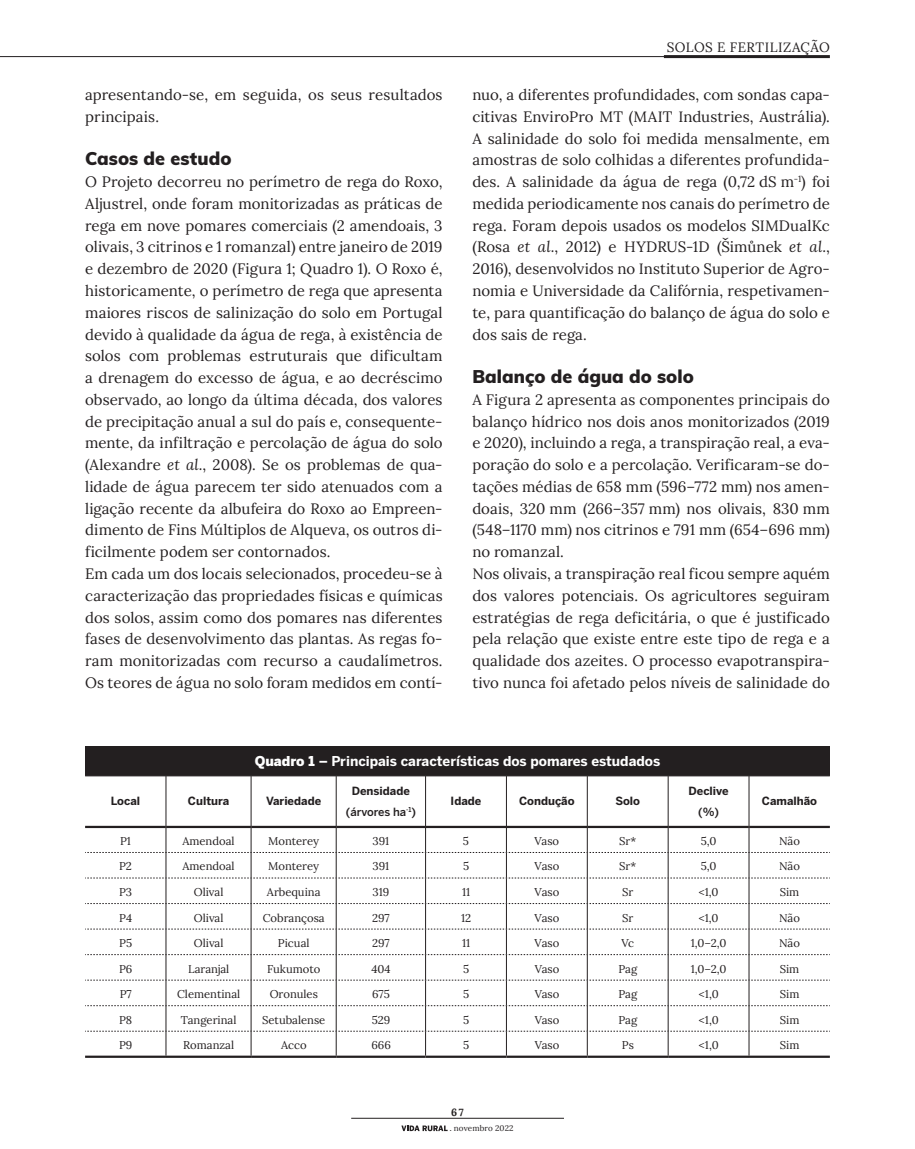
<style>
.page{position:relative;width:915px;height:1149px;background:#fff}
.page>*{position:absolute;margin:0;border:0;box-sizing:border-box;transform-origin:0 0}
.t1{font:900 18px "Muli";letter-spacing:.005em;color:#231f20}
.t2{font:15px/21.8px "Lora";letter-spacing:.005em;color:#231f20}
.t3{font:700 13.5px "Benton Sans";color:#fff}
.t4{font:13.5px "Lora";letter-spacing:.035em;color:#231f20}
.t5{font:11.25px "Lora";color:#231f20}
.t6{font:700 11.25px "Benton Sans";color:#231f20}
.t7{font:500 11.25px/21px "Benton Sans";color:#231f20;text-align:center}
.t8{font:700 10.5px "Lora";color:#231f20}
.t9{font:8.1px "Lora";letter-spacing:.015em;color:#231f20}
.s1{font-style:italic}
.s2{font-weight:900}
.s3{font-weight:700}
.s4{font-family:"Poynter Text Roman Two"}
</style>
<div class="page">
<hr style="left:0;top:56px;width:702px;height:1px;background:#231f20">
<svg style="left:401px;top:1125px;width:46px;height:5px"></svg>
<hr style="left:351px;top:1117px;width:212px;height:1px;background:#231f20">
<hr style="left:663px;top:55px;width:166px;height:3px;background:#231f20">
<div style="left:85px;top:745px;width:744px;height:30px;background:#231f20"></div>
<hr style="left:85px;top:1055px;width:81px;height:2px;background:#231f20">
<hr style="left:166px;top:1055px;width:85px;height:2px;background:#231f20">
<hr style="left:251px;top:1055px;width:85px;height:2px;background:#231f20">
<hr style="left:336px;top:1055px;width:89px;height:2px;background:#231f20">
<hr style="left:425px;top:1055px;width:81px;height:2px;background:#231f20">
<hr style="left:506px;top:1055px;width:81px;height:2px;background:#231f20">
<hr style="left:587px;top:1055px;width:81px;height:2px;background:#231f20">
<hr style="left:668px;top:1055px;width:80px;height:2px;background:#231f20">
<hr style="left:748px;top:1055px;width:81px;height:2px;background:#231f20">
<svg style="left:85px;top:775px;width:744px;height:280px"></svg>
<p class="t2" style="left:85px;top:83px;width:359px">apresentando-se, em seguida, os seus resultados principais.</p>
<p class="t1" style="left:85px;top:146px;width:148px">Casos de estudo</p>
<p class="t2" style="left:85px;top:170px;width:359px">O Projeto decorreu no perímetro de rega do Roxo, Aljustrel, onde foram monitorizadas as práticas de rega em nove pomares comerciais (2 amendoais, 3 olivais, 3 citrinos e 1 romanzal) entre janeiro de 2019 e dezembro de 2020 (Figura 1; Quadro 1). O Roxo é, historicamente, o perímetro de rega que apresenta maiores riscos de salinização do solo em Portugal devido à qualidade da água de rega, à existência de solos com problemas estruturais que dificultam a drenagem do excesso de água, e ao decréscimo observado, ao longo da última década, dos valores de precipitação anual a sul do país e, consequente&shy;mente, da infiltração e percolação de água do solo (Alexandre <span class="s1">et al.</span>, 2008). Se os problemas de qua&shy;lidade de água parecem ter sido atenuados com a ligação recente da albufeira do Roxo ao Empreen&shy;dimento de Fins Múltiplos de Alqueva, os outros di&shy;ficilmente podem ser contornados.<br>Em cada um dos locais selecionados, procedeu-se à caracterização das propriedades físicas e químicas dos solos, assim como dos pomares nas diferentes fases de desenvolvimento das plantas. As regas fo&shy;ram monitorizadas com recurso a caudalímetros.<br>Os teores de água no solo foram medidos em contí-</p>
<p class="t4" style="left:666px;top:37px;width:165px">SOLOS E FERTILIZAÇÃO</p>
<p class="t2" style="left:472px;top:83px;width:359px;text-align:justify">nuo, a diferentes profundidades, com sondas capa&shy;citivas EnviroPro MT (MAIT Industries, Austrália).<br>A salinidade do solo foi medida mensalmente, em amostras de solo colhidas a diferentes profundida&shy;des. A salinidade da água de rega (0,72 dS m<sup>-1</sup>) foi medida periodicamente nos canais do perímetro de rega. Foram depois usados os modelos SIMDualKc (Rosa <span class="s1">et al.</span>, 2012) e HYDRUS-1D (Šimůnek <span class="s1">et al.</span>, 2016), desenvolvidos no Instituto Superior de Agro&shy;nomia e Universidade da Califórnia, respetivamen&shy;te, para quantificação do balanço de água do solo e dos sais de rega.</p>
<p class="t1" style="left:472px;top:363px;width:223px">Balanço de água do solo</p>
<p class="t2" style="left:472px;top:387px;width:359px">A Figura 2 apresenta as componentes principais do balanço hídrico nos dois anos monitorizados (2019 e 2020), incluindo a rega, a transpiração real, a eva&shy;poração do solo e a percolação. Verificaram-se do&shy;tações médias de 658 mm (596–772 mm) nos amen&shy;doais, 320 mm (266–357 mm) nos olivais, 830 mm (548–1170 mm) nos citrinos e 791 mm (654–696 mm) no romanzal.<br>Nos olivais, a transpiração real ficou sempre aquém dos valores potenciais. Os agricultores seguiram estratégias de rega deficitária, o que é justificado pela relação que existe entre este tipo de rega e a qualidade dos azeites. O processo evapotranspira&shy;tivo nunca foi afetado pelos níveis de salinidade do</p>
<p class="t3" style="left:255px;top:753px;width:407px"><span class="s2">Quadro 1</span> – Principais características dos pomares estudados</p>
<p class="t6" style="left:111px;top:794px;width:31px">Local</p>
<p class="t6" style="left:188px;top:794px;width:43px">Cultura</p>
<p class="t6" style="left:266px;top:794px;width:57px">Variedade</p>
<p class="t7" style="left:346px;top:780px;width:72px"><span class="s3">Densidade </span>(árvores ha<sup>-1</sup>)</p>
<p class="t6" style="left:450px;top:794px;width:32px">Idade</p>
<p class="t6" style="left:519px;top:794px;width:57px">Condução</p>
<p class="t6" style="left:615px;top:794px;width:26px">Solo</p>
<p class="t6" style="left:688px;top:783px;width:41px">Declive</p>
<p class="t7" style="left:698px;top:801px;width:22px">(%)</p>
<p class="t6" style="left:761px;top:794px;width:57px">Camalhão</p>
<p class="t5" style="left:120px;top:832px;width:12px">P1</p>
<p class="t5" style="left:182px;top:832px;width:54px">Amendoal</p>
<p class="t5" style="left:268px;top:832px;width:52px">Monterey</p>
<p class="t5" style="left:372px;top:832px;width:18px">391</p>
<p class="t5" style="left:463px;top:832px;width:8px">5</p>
<p class="t5" style="left:534px;top:832px;width:26px">Vaso</p>
<p class="t5" style="left:619px;top:832px;width:19px">Sr*</p>
<p class="t5" style="left:700px;top:832px;width:17px">5,0</p>
<p class="t5" style="left:778px;top:832px;width:22px">Não</p>
<p class="t5" style="left:119px;top:857px;width:14px">P2</p>
<p class="t5" style="left:182px;top:857px;width:54px">Amendoal</p>
<p class="t5" style="left:268px;top:857px;width:52px">Monterey</p>
<p class="t5" style="left:372px;top:857px;width:18px">391</p>
<p class="t5" style="left:463px;top:857px;width:8px">5</p>
<p class="t5" style="left:534px;top:857px;width:26px">Vaso</p>
<p class="t5" style="left:619px;top:857px;width:19px">Sr*</p>
<p class="t5" style="left:700px;top:857px;width:17px">5,0</p>
<p class="t5" style="left:778px;top:857px;width:22px">Não</p>
<p class="t5" style="left:119px;top:883px;width:15px">P3</p>
<p class="t5" style="left:194px;top:883px;width:31px">Olival</p>
<p class="t5" style="left:267px;top:883px;width:55px">Arbequina</p>
<p class="t5" style="left:372px;top:883px;width:18px">319</p>
<p class="t5" style="left:462px;top:883px;width:10px">11</p>
<p class="t5" style="left:534px;top:883px;width:26px">Vaso</p>
<p class="t5" style="left:622px;top:883px;width:13px">Sr</p>
<p class="t5" style="left:698px;top:883px;width:21px">&lt;1,0</p>
<p class="t5" style="left:779px;top:883px;width:21px">Sim</p>
<p class="t5" style="left:119px;top:908px;width:14px">P4</p>
<p class="t5" style="left:194px;top:908px;width:31px">Olival</p>
<p class="t5" style="left:263px;top:908px;width:63px">Cobrançosa</p>
<p class="t5" style="left:372px;top:908px;width:19px">297</p>
<p class="t5" style="left:461px;top:908px;width:12px">12</p>
<p class="t5" style="left:534px;top:908px;width:26px">Vaso</p>
<p class="t5" style="left:622px;top:908px;width:13px">Sr</p>
<p class="t5" style="left:698px;top:908px;width:21px">&lt;1,0</p>
<p class="t5" style="left:778px;top:908px;width:22px">Não</p>
<p class="t5" style="left:119px;top:934px;width:14px">P5</p>
<p class="t5" style="left:194px;top:934px;width:31px">Olival</p>
<p class="t5" style="left:278px;top:934px;width:33px">Picual</p>
<p class="t5" style="left:372px;top:934px;width:19px">297</p>
<p class="t5" style="left:462px;top:934px;width:10px">11</p>
<p class="t5" style="left:534px;top:934px;width:26px">Vaso</p>
<p class="t5" style="left:621px;top:934px;width:14px">Vc</p>
<p class="t5" style="left:690px;top:934px;width:37px">1,0–2,0</p>
<p class="t5" style="left:778px;top:934px;width:22px">Não</p>
<p class="t5" style="left:119px;top:959px;width:15px">P6</p>
<p class="t5" style="left:188px;top:959px;width:43px">Laranjal</p>
<p class="t5" style="left:267px;top:959px;width:55px">Fukumoto</p>
<p class="t5" style="left:371px;top:959px;width:21px">404</p>
<p class="t5" style="left:463px;top:959px;width:8px">5</p>
<p class="t5" style="left:534px;top:959px;width:26px">Vaso</p>
<p class="t5" style="left:618px;top:959px;width:20px">Pag</p>
<p class="t5" style="left:690px;top:959px;width:37px">1,0–2,0</p>
<p class="t5" style="left:779px;top:959px;width:21px">Sim</p>
<p class="t5" style="left:120px;top:985px;width:14px">P7</p>
<p class="t5" style="left:177px;top:985px;width:65px">Clementinal</p>
<p class="t5" style="left:269px;top:985px;width:50px">Oronules</p>
<p class="t5" style="left:372px;top:985px;width:19px">675</p>
<p class="t5" style="left:463px;top:985px;width:8px">5</p>
<p class="t5" style="left:534px;top:985px;width:26px">Vaso</p>
<p class="t5" style="left:618px;top:985px;width:20px">Pag</p>
<p class="t5" style="left:698px;top:985px;width:21px">&lt;1,0</p>
<p class="t5" style="left:779px;top:985px;width:21px">Sim</p>
<p class="t5" style="left:119px;top:1010px;width:15px">P8</p>
<p class="t5" style="left:181px;top:1010px;width:57px">Tangerinal</p>
<p class="t5" style="left:262px;top:1010px;width:65px">Setubalense</p>
<p class="t5" style="left:371px;top:1010px;width:20px">529</p>
<p class="t5" style="left:463px;top:1010px;width:8px">5</p>
<p class="t5" style="left:534px;top:1010px;width:26px">Vaso</p>
<p class="t5" style="left:618px;top:1010px;width:20px">Pag</p>
<p class="t5" style="left:698px;top:1010px;width:21px">&lt;1,0</p>
<p class="t5" style="left:779px;top:1010px;width:21px">Sim</p>
<p class="t5" style="left:119px;top:1036px;width:15px">P9</p>
<p class="t5" style="left:183px;top:1036px;width:52px">Romanzal</p>
<p class="t5" style="left:281px;top:1036px;width:27px">Acco</p>
<p class="t5" style="left:371px;top:1036px;width:21px">666</p>
<p class="t5" style="left:463px;top:1036px;width:8px">5</p>
<p class="t5" style="left:534px;top:1036px;width:26px">Vaso</p>
<p class="t5" style="left:621px;top:1036px;width:13px">Ps</p>
<p class="t5" style="left:698px;top:1036px;width:21px">&lt;1,0</p>
<p class="t5" style="left:779px;top:1036px;width:21px">Sim</p>
<p class="t8" style="left:451px;top:1103px;width:14px">67</p>
<p class="t9" style="left:449px;top:1121px;width:65px"><span class="s4">.</span> novembro 2022</p>
</div>
